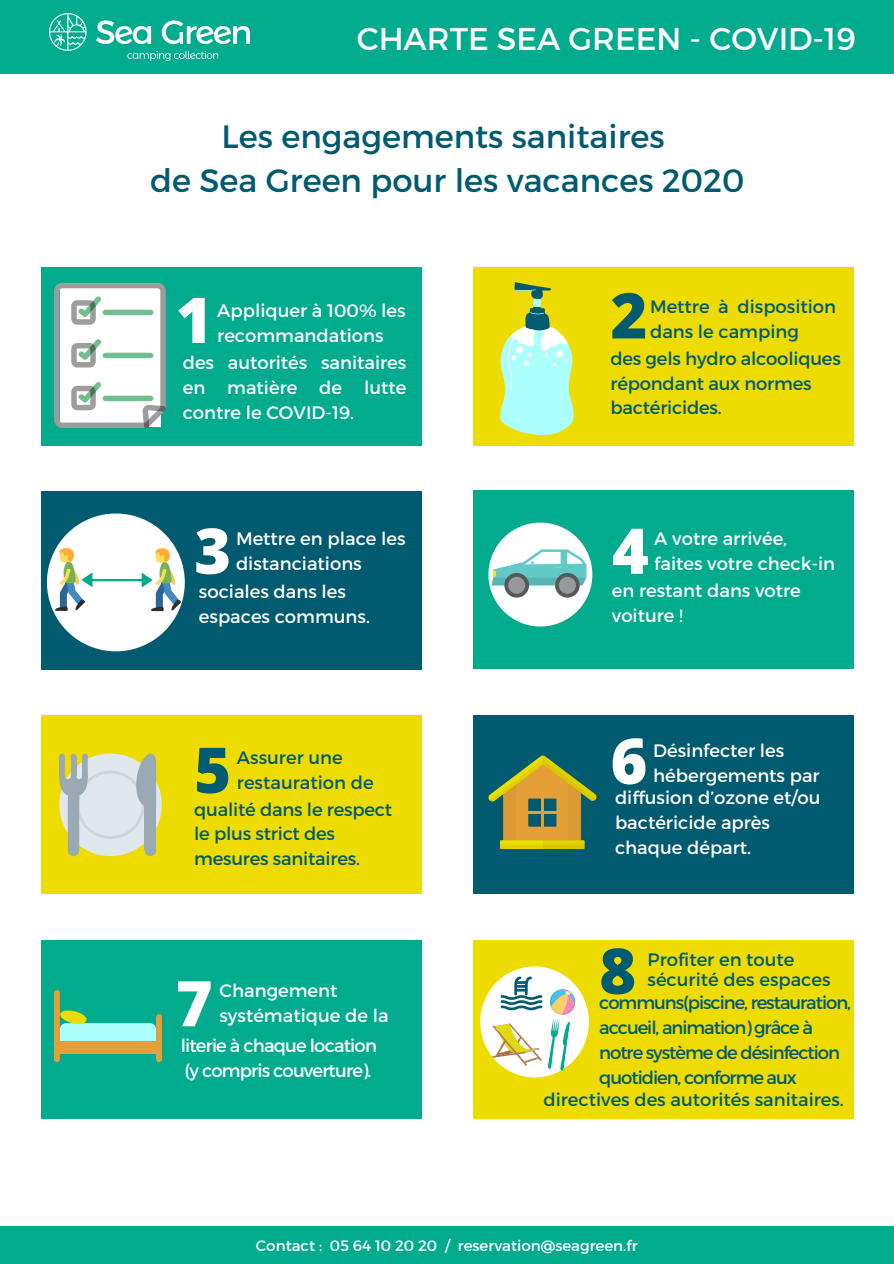
<style>
.page{position:relative;width:894px;height:1264px;background:#fff}
.page>*{position:absolute;margin:0;border:0;box-sizing:border-box;transform-origin:0 0}
.t1{font:800 63px "Open Sans";color:#fff}
.t2{font:800 63px "Open Sans";color:#005a70}
.t3{font:32.25px/44px "Montserrat";color:#005a70;text-align:center}
.t4{font:31.5px "Montserrat";color:#fff}
.t5{font:18px/24.8px "Montserrat";color:#fff}
.t6{font:18px/25.3px "Montserrat";letter-spacing:-.01em;color:#005a70}
.t7{font:18px/24.5px "Montserrat";letter-spacing:-.06em;color:#005a70}
.t8{font:18px/30.3px "Montserrat";letter-spacing:-.045em;color:#fff}
.t9{font:15px "Montserrat";color:#fff}
</style>
<div class="page">
<div style="left:0;top:0;width:893px;height:74px;background:#00ab8e"></div>
<img style="left:50px;top:13px;width:199px;height:48px">
<div style="left:41px;top:267px;width:380px;height:178px;background:#00ab8e"></div>
<svg style="left:54px;top:283px;width:112px;height:145px;background:#dde2e0"></svg>
<div style="left:105px;top:310px;width:46px;height:5px;background:#71be8e"></div>
<div style="left:105px;top:353px;width:46px;height:5px;background:#71be8e"></div>
<div style="left:105px;top:396px;width:46px;height:5px;background:#71be8e"></div>
<div style="left:473px;top:267px;width:380px;height:178px;background:#eedc00"></div>
<svg style="left:500px;top:282px;width:73px;height:153px"></svg>
<div style="left:41px;top:491px;width:380px;height:178px;background:#005a70"></div>
<div style="left:473px;top:490px;width:380px;height:178px;background:#00ab8e"></div>
<svg style="left:488px;top:522px;width:104px;height:104px"></svg>
<div style="left:41px;top:715px;width:380px;height:179px;background:#eedc00"></div>
<div style="left:473px;top:715px;width:380px;height:179px;background:#005a70"></div>
<div style="left:42px;top:939px;width:380px;height:179px;background:#00ab8e"></div>
<svg style="left:54px;top:990px;width:108px;height:72px"></svg>
<div style="left:473px;top:939px;width:380px;height:179px;background:#eedc00"></div>
<svg style="left:488px;top:755px;width:108px;height:94px"></svg>
<svg style="left:480px;top:966px;width:108px;height:111px"></svg>
<svg style="left:47px;top:513px;width:138px;height:138px"></svg>
<div style="left:59px;top:753px;width:103px;height:103px;background:#e1e8ed;border-radius:50%"></div>
<div style="left:76px;top:770px;width:69px;height:69px;background:#ccd6dd;border-radius:50%"></div>
<div style="left:79px;top:773px;width:63px;height:63px;background:#e1e8ed;border-radius:50%"></div>
<svg style="left:59px;top:753px;width:29px;height:103px"></svg>
<div style="left:145px;top:793px;width:11px;height:57px;background:#99aab5"></div>
<svg style="left:145px;top:850px;width:11px;height:6px"></svg>
<svg style="left:136px;top:753px;width:20px;height:60px"></svg>
<div style="left:0;top:1226px;width:893px;height:37px;background:#00ab8e"></div>
<h3 class="t4" style="left:356px;top:18px;width:500px">CHARTE SEA GREEN - COVID-19</h3>
<h2 class="t3" style="left:150px;top:113px;width:595px">Les engagements sanitaires<br>de Sea Green pour les vacances 2020</h2>
<h1 class="t1" style="left:176px;top:276px;width:38px">1</h1>
<p class="t5" style="left:217px;top:298px;width:190px">Appliquer à 100% les</p>
<p class="t5" style="left:183px;top:321px;width:225px;line-height:26.8px;text-indent:34px">recommandations des autorités sanitaires</p>
<p class="t5" style="left:183px;top:374px;width:225px">en matière de lutte contre le COVID-19.</p>
<h1 class="t1" style="left:194px;top:506px;width:38px">3</h1>
<p class="t5" style="left:236px;top:525px;width:171px">Mettre en place les</p>
<p class="t5" style="left:199px;top:548px;width:164px;line-height:28.7px;text-indent:37px">distanciations sociales dans les</p>
<p class="t5" style="left:199px;top:603px;width:172px">espaces communs.</p>
<h1 class="t2" style="left:194px;top:725px;width:38px">5</h1>
<p class="t6" style="left:237px;top:744px;width:107px">Assurer une</p>
<p class="t6" style="left:194px;top:769px;width:199px;text-indent:43px">restauration de qualité dans le respect le plus strict des mesures sanitaires.</p>
<h1 class="t1" style="left:176px;top:959px;width:38px">7</h1>
<p class="t5" style="left:219px;top:977px;width:119px">Changement</p>
<p class="t8" style="left:181px;top:999px;width:209px;text-indent:39px">systématique de la literie à chaque location</p>
<p class="t8" style="left:184px;top:1054px;width:188px">(y compris couverture).</p>
<h1 class="t2" style="left:610px;top:271px;width:38px">2</h1>
<p class="t6" style="left:649px;top:293px;width:187px">Mettre à disposition</p>
<p class="t6" style="left:610px;top:316px;width:232px;line-height:27.3px;text-align:center">dans le camping<br>des gels hydro alcooliques</p>
<p class="t6" style="left:610px;top:370px;width:202px;line-height:24.8px">répondant aux normes bactéricides.</p>
<h1 class="t1" style="left:611px;top:506px;width:38px">4</h1>
<p class="t5" style="left:654px;top:525px;width:134px">A votre arrivée,</p>
<p class="t5" style="left:611px;top:548px;width:225px;line-height:27.6px;text-indent:42px">faites votre check-in en restant dans votre</p>
<p class="t5" style="left:611px;top:602px;width:73px">voiture !</p>
<h1 class="t1" style="left:610px;top:716px;width:38px">6</h1>
<p class="t5" style="left:653px;top:737px;width:168px">Désinfecter les hébergements par</p>
<p class="t5" style="left:614px;top:784px;width:207px">diffusion d’ozone et/ou bactéricide après chaque départ.</p>
<h1 class="t2" style="left:599px;top:926px;width:38px">8</h1>
<p class="t6" style="left:647px;top:946px;width:148px">Profiter en toute</p>
<p class="t7" style="left:599px;top:966px;width:253px;text-indent:48px">sécurité des espaces communs(piscine, restauration, accueil, animation) grâce à notre système de désinfection quotidien, conforme aux</p>
<p class="t6" style="left:543px;top:1086px;width:302px">directives des autorités sanitaires.</p>
<p class="t9" style="left:256px;top:1235px;width:383px">Contact : 05 64 10 20 20 / reservation@seagreen.fr</p>
</div>
